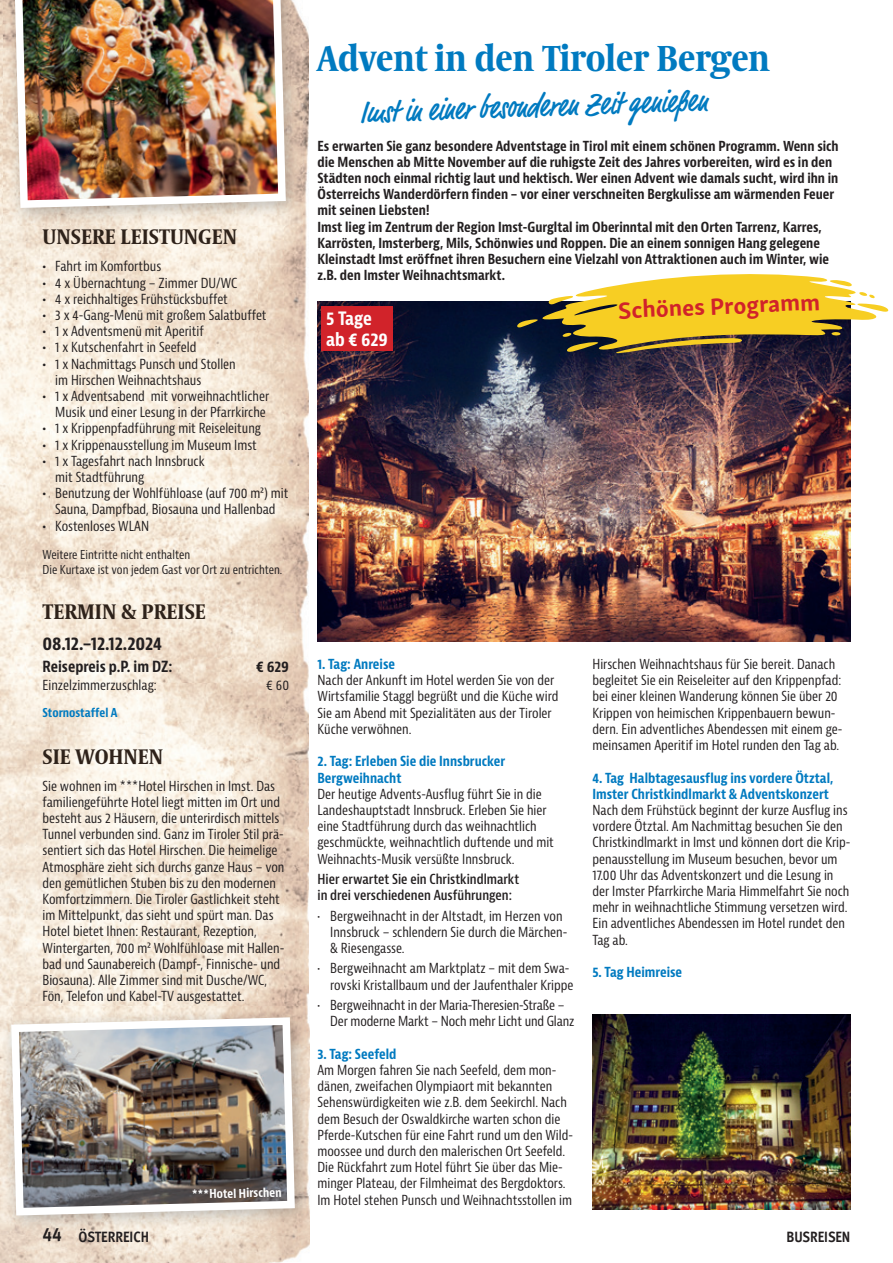
<style>
.page{position:relative;width:893px;height:1263px;background:#fff}
.page>*{position:absolute;margin:0;border:0;box-sizing:border-box;transform-origin:0 0}
.t1{font:700 36px "Coranto 2 Headline";color:#007ac0}
.t2{font:500 condensed 31.5px "Market Pro";color:#007ac0}
.t3{font:700 24px "Skolar Sans Latn";color:#d1232a}
.t4{font:700 21px "Coranto 2 Headline";color:#2e221a}
.t5{font:700 condensed 18px "Bernina Sans";letter-spacing:-.005em;color:#231f20}
.t6{font:700 condensed 18px/21.6px "Bernina Sans";letter-spacing:-.005em;color:#fff}
.t7{font:700 condensed 15px "Bernina Sans";color:#231f20}
.t8{font:700 condensed 15px "Meta Offc";letter-spacing:-.01em;color:#231f20}
.t9{font:condensed 13.5px/16.2px "Bernina Sans";color:#231f20}
.t10{font:700 condensed 13.5px/16.2px "Bernina Sans";color:#231f20}
.t11{font:700 condensed 13.5px/16.2px "Bernina Sans";color:#007ac0}
.t12{font:600 condensed 13.5px/16.2px "Bernina Sans";color:#231f20}
.t13{font:condensed 12px/14.4px "Bernina Sans";color:#231f20}
.t14{font:700 condensed 12px "Bernina Sans";color:#fff}
.t15{font:700 condensed 12px "Bernina Sans";letter-spacing:-.005em;color:#007ac0}
.s1{font-weight:700}
.s2{font-size:19.5px}
</style>
<div class="page">
<img style="left:258px;top:21px;width:51px;height:985px">
<img style="left:0;top:0;width:51px;height:1263px">
<img style="left:51px;top:225px;width:207px;height:781px">
<img style="left:51px;top:1232px;width:258px;height:31px">
<img style="left:317px;top:302px;width:533px;height:339px">
<img style="left:4px;top:0;width:298px;height:225px">
<img style="left:15px;top:0;width:271px;height:208px">
<img style="left:0;top:1006px;width:310px;height:226px">
<img style="left:11px;top:1017px;width:284px;height:198px">
<img style="left:592px;top:1015px;width:258px;height:194px">
<div style="left:322px;top:306px;width:71px;height:45px;background:#d1232a"></div>
<svg style="left:515px;top:274px;width:374px;height:81px"></svg>
<h1 class="t1" style="left:317px;top:30px;width:454px">Advent in den Tiroler Bergen</h1>
<h3 class="t4" style="left:43px;top:221px;width:196px">UNSERE LEISTUNGEN</h3>
<p class="t9" style="left:43px;top:259px;width:120px"><span class="s1">•</span> Fahrt im Komfortbus</p>
<p class="t9" style="left:43px;top:275px;width:196px"><span class="s1">•</span> 4 x Übernachtung – Zimmer DU/WC</p>
<p class="t9" style="left:43px;top:291px;width:187px"><span class="s1">•</span> 4 x reichhaltiges Frühstücksbuffet</p>
<p class="t9" style="left:43px;top:307px;width:226px"><span class="s1">•</span> 3 x 4-Gang-Menü mit großem Salatbuffet</p>
<p class="t9" style="left:43px;top:323px;width:163px"><span class="s1">•</span> 1 x Adventsmenü mit Aperitif</p>
<p class="t9" style="left:43px;top:340px;width:155px"><span class="s1">•</span> 1 x Kutschenfahrt in Seefeld</p>
<p class="t9" style="left:55px;top:356px;width:182px;text-indent:-13px"><span class="s1">•</span> 1 x Nachmittags Punsch und Stollen im Hirschen Weihnachtshaus</p>
<p class="t9" style="left:43px;top:388px;width:228px;text-align:right"><span class="s1">•</span> 1 x Adventsabend mit vorweihnachtlicher<br>Musik und einer Lesung in der Pfarrkirche</p>
<p class="t9" style="left:43px;top:421px;width:220px"><span class="s1">•</span> 1 x Krippenpfadführung mit Reiseleitung</p>
<p class="t9" style="left:43px;top:437px;width:216px"><span class="s1">•</span> 1 x Krippenausstellung im Museum Imst</p>
<p class="t9" style="left:55px;top:453px;width:151px;text-indent:-13px"><span class="s1">•</span> 1 x Tagesfahrt nach Innsbruck mit Stadtführung</p>
<p class="t9" style="left:43px;top:485px;width:247px;text-align:center"><span class="s1">•</span> Benutzung der Wohlfühloase (auf 700 m²) mit<br>Sauna, Dampfbad, Biosauna und Hallenbad</p>
<p class="t9" style="left:43px;top:518px;width:108px"><span class="s1">•</span> Kostenloses WLAN</p>
<p class="t13" style="left:43px;top:548px;width:241px">Weitere Eintritte nicht enthalten<br>Die Kurtaxe ist von jedem Gast vor Ort zu entrichten.</p>
<h3 class="t4" style="left:43px;top:596px;width:165px">TERMIN &amp; PREISE</h3>
<h3 class="t5" style="left:43px;top:632px;width:121px">08.12.–12.12.2024</h3>
<p class="t7" style="left:43px;top:658px;width:132px">Reisepreis p.P. im DZ:</p>
<p class="t7" style="left:256px;top:658px;width:35px">€ 629</p>
<p class="t9" style="left:43px;top:678px;width:116px">Einzelzimmerzuschlag:</p>
<p class="t9" style="left:266px;top:678px;width:24px">€ 60</p>
<p class="t15" style="left:43px;top:705px;width:76px">Stornostaffel A</p>
<h3 class="t4" style="left:43px;top:740px;width:122px">SIE WOHNEN</h3>
<p class="t9" style="left:43px;top:778px;width:243px">Sie wohnen im ***Hotel Hirschen in Imst. Das familiengeführte Hotel liegt mitten im Ort und besteht aus 2 Häusern, die unterirdisch mittels Tunnel verbunden sind. Ganz im Tiroler Stil prä&shy;sentiert sich das Hotel Hirschen. Die heimelige Atmosphäre zieht sich durchs ganze Haus – von den gemütlichen Stuben bis zu den modernen Komfortzimmern. Die Tiroler Gastlichkeit steht im Mittelpunkt, das sieht und spürt man. Das Hotel bietet Ihnen: Restaurant, Rezeption, Wintergarten, 700 m² Wohlfühloase mit Hallen&shy;bad und Saunabereich (Dampf-, Finnische- und Biosauna). Alle Zimmer sind mit Dusche/WC, Fön, Telefon und Kabel-TV ausgestattet.</p>
<p class="t14" style="left:192px;top:1187px;width:91px;rotate:-1deg">***Hotel Hirschen</p>
<h2 class="t2" style="left:359px;top:91px;width:349px;rotate:-2deg">Imst in einer besonderen Zeit genießen</h2>
<p class="t10" style="left:317px;top:138px;width:523px">Es erwarten Sie ganz besondere Adventstage in Tirol mit einem schönen Programm. Wenn sich die Menschen ab Mitte November auf die ruhigste Zeit des Jahres vorbereiten, wird es in den Städten noch einmal richtig laut und hektisch. Wer einen Advent wie damals sucht, wird ihn in Österreichs Wanderdörfern finden – vor einer verschneiten Bergkulisse am wärmenden Feuer mit seinen Liebsten!<br>Imst lieg im Zentrum der Region Imst-Gurgltal im Oberinntal mit den Orten Tarrenz, Karres, Karrösten, Imsterberg, Mils, Schönwies und Roppen. Die an einem sonnigen Hang gelegene Kleinstadt Imst eröffnet ihren Besuchern eine Vielzahl von Attraktionen auch im Winter, wie z.B. den Imster Weihnachtsmarkt.</p>
<h3 class="t6" style="left:326px;top:308px;width:63px">5 Tage ab € 629</h3>
<h3 class="t3" style="left:617px;top:290px;width:204px;rotate:-2deg">Schönes Programm</h3>
<p class="t11" style="left:317px;top:656px;width:79px">1. Tag: Anreise</p>
<p class="t9" style="left:317px;top:673px;width:243px">Nach der Ankunft im Hotel werden Sie von der Wirtsfamilie Staggl begrüßt und die Küche wird Sie am Abend mit Spezialitäten aus der Tiroler Küche verwöhnen.</p>
<p class="t11" style="left:317px;top:754px;width:189px">2. Tag: Erleben Sie die Innsbrucker<br>Bergweihnacht</p>
<p class="t9" style="left:317px;top:786px;width:238px">Der heutige Advents-Ausflug führt Sie in die Landeshauptstadt Innsbruck. Erleben Sie hier eine Stadtführung durch das weihnachtlich geschmückte, weihnachtlich duftende und mit Weihnachts-Musik versüßte Innsbruck.</p>
<p class="t12" style="left:317px;top:871px;width:203px">Hier erwartet Sie ein Christkindlmarkt in drei verschiedenen Ausführungen:</p>
<p class="t9" style="left:330px;top:908px;width:239px;text-indent:-13px">• Bergweihnacht in der Altstadt, im Herzen von<br>Innsbruck – schlendern Sie durch die Märchen-&amp; Riesengasse.</p>
<p class="t9" style="left:330px;top:961px;width:245px;text-indent:-13px">• Bergweihnacht am Marktplatz – mit dem Swa&shy;rovski Kristallbaum und der Jaufenthaler Krippe</p>
<p class="t9" style="left:330px;top:997px;width:246px;text-indent:-13px">• Bergweihnacht in der Maria-Theresien-Straße –<br>Der moderne Markt – Noch mehr Licht und Glanz</p>
<p class="t11" style="left:317px;top:1046px;width:81px">3. Tag: Seefeld</p>
<p class="t9" style="left:317px;top:1062px;width:257px">Am Morgen fahren Sie nach Seefeld, dem mon&shy;dänen, zweifachen Olympiaort mit bekannten Sehenswürdigkeiten wie z.B. dem Seekirchl. Nach dem Besuch der Oswaldkirche warten schon die Pferde-Kutschen für eine Fahrt rund um den Wild&shy;moossee und durch den malerischen Ort Seefeld.<br>Die Rückfahrt zum Hotel führt Sie über das Mie&shy;minger Plateau, der Filmheimat des Bergdoktors.<br>Im Hotel stehen Punsch und Weihnachtsstollen im</p>
<p class="t9" style="left:592px;top:656px;width:251px">Hirschen Weihnachtshaus für Sie bereit. Danach begleitet Sie ein Reiseleiter auf den Krippenpfad: bei einer kleinen Wanderung können Sie über 20<br>Krippen von heimischen Krippenbauern bewun&shy;dern. Ein adventliches Abendessen mit einem ge&shy;meinsamen Aperitif im Hotel runden den Tag ab.</p>
<p class="t11" style="left:592px;top:770px;width:242px">4. Tag Halbtagesausflug ins vordere Ötztal,<br>Imster Christkindlmarkt &amp; Adventskonzert</p>
<p class="t9" style="left:592px;top:802px;width:259px">Nach dem Frühstück beginnt der kurze Ausflug ins vordere Ötztal. Am Nachmittag besuchen Sie den Christkindlmarkt in Imst und können dort die Krip&shy;penausstellung im Museum besuchen, bevor um 17.00 Uhr das Adventskonzert und die Lesung in der Imster Pfarrkirche Maria Himmelfahrt Sie noch mehr in weihnachtliche Stimmung versetzen wird.<br>Ein adventliches Abendessen im Hotel rundet den Tag ab.</p>
<p class="t11" style="left:592px;top:964px;width:91px">5. Tag Heimreise</p>
<p class="t8" style="left:43px;top:1227px;width:108px"><span class="s2">44</span> ÖSTERREICH</p>
<p class="t8" style="left:786px;top:1227px;width:65px">BUSREISEN</p>
</div>
